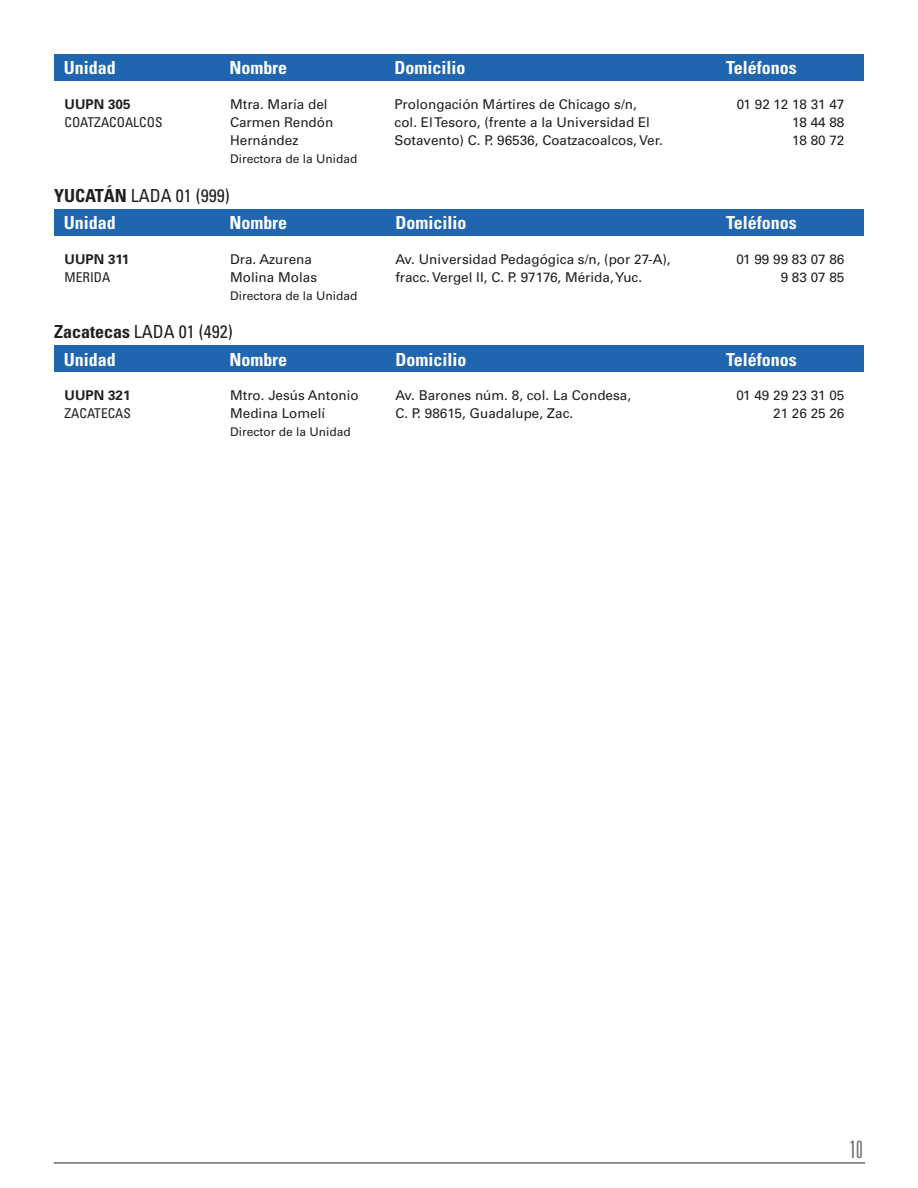
<style>
.page{position:relative;width:918px;height:1188px;background:#fff}
.page>*{position:absolute;margin:0;border:0;box-sizing:border-box;transform-origin:0 0}
.t1{font:300 ultra-condensed 24px "Univers";color:#6c6d70}
.t2{font:700 condensed 18px "Univers";color:#fff}
.t3{font:condensed 18px "Univers";color:#231f20}
.t4{font:13.5px/18px "Univers";color:#231f20}
.t5{font:condensed 13.5px "Univers";color:#231f20}
.t6{font:700 13.5px "Univers";color:#231f20}
.t7{font:12px "Univers";color:#231f20}
.s1{font-weight:700}
</style>
<div class="page">
<hr style="left:54px;top:1163px;width:811px;height:1px;background:#231f20">
<div style="left:54px;top:54px;width:810px;height:27px;background:#1f65af"></div>
<div style="left:54px;top:209px;width:810px;height:27px;background:#1f65af"></div>
<div style="left:54px;top:345px;width:810px;height:27px;background:#1f65af"></div>
<p class="t2" style="left:64px;top:57px;width:54px">Unidad</p>
<p class="t6" style="left:64px;top:96px;width:68px">UUPN 305</p>
<p class="t5" style="left:64px;top:114px;width:100px">COATZACOALCOS</p>
<p class="t2" style="left:230px;top:57px;width:59px">Nombre</p>
<p class="t2" style="left:395px;top:57px;width:73px">Domicilio</p>
<p class="t2" style="left:726px;top:57px;width:72px">Teléfonos</p>
<p class="t4" style="left:737px;top:95px;width:109px">01 92 12 18 31 47</p>
<p class="t4" style="left:792px;top:113px;width:54px">18 44 88</p>
<p class="t4" style="left:792px;top:131px;width:54px">18 80 72</p>
<p class="t4" style="left:230px;top:95px;width:99px">Mtra. María del</p>
<p class="t4" style="left:230px;top:113px;width:105px">Carmen Rendón<br>Hernández</p>
<p class="t7" style="left:230px;top:152px;width:129px">Directora de la Unidad</p>
<p class="t4" style="left:395px;top:95px;width:244px">Prolongación Mártires de Chicago s/n,</p>
<p class="t4" style="left:395px;top:113px;width:270px">col. El Tesoro, (frente a la Universidad El<br>Sotavento) C. P. 96536, Coatzacoalcos, Ver.</p>
<p class="t3" style="left:54px;top:184px;width:177px"><span class="s1">YUCATÁN</span> LADA 01 (999)</p>
<p class="t2" style="left:64px;top:212px;width:54px">Unidad</p>
<p class="t6" style="left:64px;top:251px;width:66px">UUPN 311</p>
<p class="t5" style="left:64px;top:269px;width:47px">MERIDA</p>
<p class="t2" style="left:230px;top:212px;width:59px">Nombre</p>
<p class="t2" style="left:395px;top:212px;width:73px">Domicilio</p>
<p class="t2" style="left:726px;top:212px;width:72px">Teléfonos</p>
<p class="t4" style="left:736px;top:250px;width:110px">01 99 99 83 07 86</p>
<p class="t4" style="left:781px;top:268px;width:65px">9 83 07 85</p>
<p class="t4" style="left:395px;top:250px;width:277px">Av. Universidad Pedagógica s/n, (por 27-A), fracc. Vergel II, C. P. 97176, Mérida, Yuc.</p>
<p class="t4" style="left:230px;top:250px;width:83px">Dra. Azurena</p>
<p class="t4" style="left:230px;top:268px;width:89px">Molina Molas</p>
<p class="t7" style="left:230px;top:289px;width:129px">Directora de la Unidad</p>
<p class="t3" style="left:54px;top:320px;width:180px"><span class="s1">Zacatecas</span> LADA 01 (492)</p>
<p class="t2" style="left:64px;top:348px;width:54px">Unidad</p>
<p class="t6" style="left:64px;top:388px;width:68px">UUPN 321</p>
<p class="t5" style="left:64px;top:405px;width:68px">ZACATECAS</p>
<p class="t2" style="left:230px;top:348px;width:59px">Nombre</p>
<p class="t2" style="left:395px;top:348px;width:73px">Domicilio</p>
<p class="t2" style="left:726px;top:348px;width:72px">Teléfonos</p>
<p class="t4" style="left:736px;top:387px;width:110px">01 49 29 23 31 05</p>
<p class="t4" style="left:773px;top:405px;width:73px">21 26 25 26</p>
<p class="t4" style="left:230px;top:387px;width:130px">Mtro. Jesús Antonio<br>Medina Lomelí</p>
<p class="t7" style="left:230px;top:425px;width:122px">Director de la Unidad</p>
<p class="t4" style="left:395px;top:387px;width:237px">Av. Barones núm. 8, col. La Condesa,</p>
<p class="t4" style="left:395px;top:405px;width:179px">C. P. 98615, Guadalupe, Zac.</p>
<h1 class="t1" style="left:850px;top:1137px;width:15px">10</h1>
</div>
